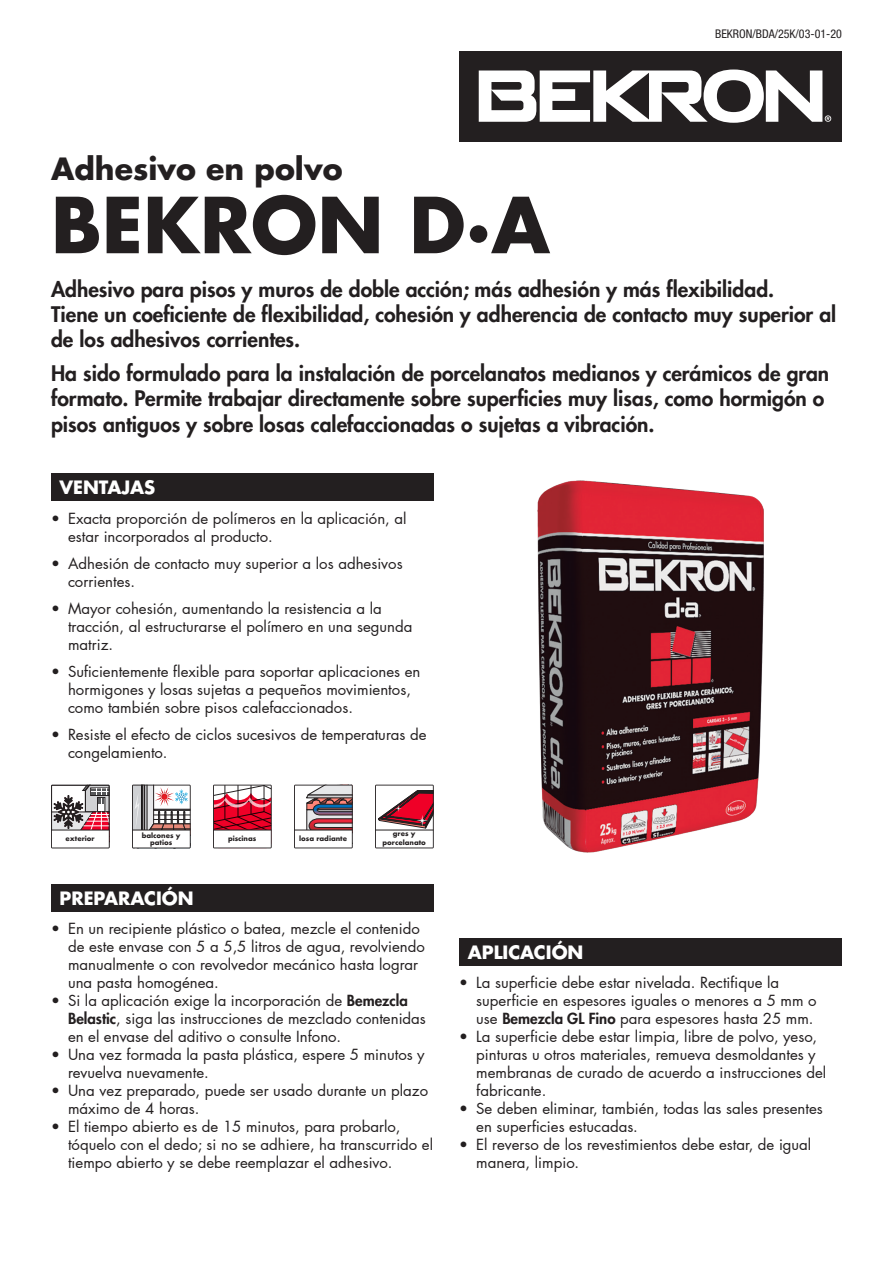
<style>
.page{position:relative;width:893px;height:1263px;background:#fff}
.page>*{position:absolute;margin:0;border:0;box-sizing:border-box;transform-origin:0 0}
.t1{font:700 75px "Futura LT Pro";color:#231f20}
.t2{font:700 30px "Futura LT Pro";color:#231f20}
.t3{font:800 21px/25.2px "Futura LT Pro";color:#231f20}
.t4{font:700 18px "Futura LT Pro";color:#fff}
.t5{font:15px/18px "Futura LT Pro";color:#231f20}
.t6{font:condensed 12px "Helvetica Neue LT Std";color:#231f20}
.t7{font:700 6.75px/6.6px "Futura";color:#231f20;text-align:center}
.s1{font-weight:800}
</style>
<div class="page">
<div style="left:459px;top:51px;width:383px;height:90px;background:#231f20"></div>
<svg style="left:479px;top:70px;width:352px;height:53px"></svg>
<div style="left:51px;top:885px;width:383px;height:27px;background:#231f20"></div>
<div style="left:459px;top:939px;width:383px;height:27px;background:#231f20"></div>
<div style="left:51px;top:474px;width:383px;height:27px;background:#231f20"></div>
<svg style="left:51px;top:785px;width:59px;height:63px"></svg>
<svg style="left:132px;top:785px;width:59px;height:63px"></svg>
<svg style="left:213px;top:785px;width:59px;height:63px"></svg>
<svg style="left:294px;top:785px;width:59px;height:63px"></svg>
<svg style="left:375px;top:785px;width:59px;height:63px"></svg>
<img style="left:537px;top:480px;width:227px;height:372px">
<p class="t2" style="left:51px;top:146px;width:293px">Adhesivo en polvo</p>
<p class="t6" style="left:715px;top:27px;width:128px">BEKRON/BDA/25K/03-01-20</p>
<p class="t1" style="left:51px;top:167px;width:500px">BEKRON D·A</p>
<p class="t3" style="left:51px;top:275px;width:725px">Adhesivo para pisos y muros de doble acción; más adhesión y más flexibilidad.</p>
<p class="t3" style="left:51px;top:301px;width:787px">Tiene un coeficiente de flexibilidad, cohesión y adherencia de contacto muy superior al de los adhesivos corrientes.</p>
<p class="t3" style="left:51px;top:360px;width:780px">Ha sido formulado para la instalación de porcelanatos medianos y cerámicos de gran formato. Permite trabajar directamente sobre superficies muy lisas, como hormigón o pisos antiguos y sobre losas calefaccionadas o sujetas a vibración.</p>
<p class="t4" style="left:60px;top:473px;width:97px">VENTAJAS</p>
<p class="t5" style="left:68px;top:509px;width:340px;text-indent:-17px">• Exacta proporción de polímeros en la aplicación, al estar incorporados al producto.</p>
<p class="t5" style="left:68px;top:554px;width:336px;text-indent:-17px">• Adhesión de contacto muy superior a los adhesivos corrientes.</p>
<p class="t5" style="left:68px;top:599px;width:346px;text-indent:-17px">• Mayor cohesión, aumentando la resistencia a la tracción, al estructurarse el polímero en una segunda matriz.</p>
<p class="t5" style="left:68px;top:662px;width:354px;text-indent:-17px">• Suficientemente flexible para soportar aplicaciones en hormigones y losas sujetas a pequeños movimientos, como también sobre pisos calefaccionados.</p>
<p class="t5" style="left:68px;top:725px;width:360px;text-indent:-17px">• Resiste el efecto de ciclos sucesivos de temperaturas de congelamiento.</p>
<p class="t7" style="left:65px;top:835px;width:31px">exterior</p>
<p class="t7" style="left:142px;top:832px;width:40px">balcones y patios</p>
<p class="t7" style="left:228px;top:835px;width:30px">piscinas</p>
<p class="t7" style="left:299px;top:835px;width:49px">losa radiante</p>
<p class="t7" style="left:382px;top:829px;width:45px;line-height:8.6px">gres y porcelanato</p>
<p class="t4" style="left:60px;top:884px;width:136px">PREPARACIÓN</p>
<p class="t5" style="left:68px;top:920px;width:358px;text-indent:-17px">• En un recipiente plástico o batea, mezcle el contenido de este envase con 5 a 5,5 litros de agua, revolviendo manualmente o con revolvedor mecánico hasta lograr una pasta homogénea.</p>
<p class="t5" style="left:68px;top:992px;width:359px;text-indent:-17px">• Si la aplicación exige la incorporación de <span class="s1">Bemezcla<br>Belastic</span>, siga las instrucciones de mezclado contenidas en el envase del aditivo o consulte Infono.</p>
<p class="t5" style="left:68px;top:1046px;width:358px;text-indent:-17px">• Una vez formada la pasta plástica, espere 5 minutos y revuelva nuevamente.</p>
<p class="t5" style="left:68px;top:1082px;width:362px;text-indent:-17px">• Una vez preparado, puede ser usado durante un plazo máximo de 4 horas.</p>
<p class="t5" style="left:68px;top:1118px;width:367px;text-indent:-17px">• El tiempo abierto es de 15 minutos, para probarlo, tóquelo con el dedo; si no se adhiere, ha transcurrido el tiempo abierto y se debe reemplazar el adhesivo.</p>
<p class="t4" style="left:468px;top:938px;width:117px">APLICACIÓN</p>
<p class="t5" style="left:476px;top:974px;width:342px;text-indent:-17px">• La superficie debe estar nivelada. Rectifique la superficie en espesores iguales o menores a 5 mm o use <span class="s1">Bemezcla GL Fino</span> para espesores hasta 25 mm.</p>
<p class="t5" style="left:476px;top:1028px;width:352px;text-indent:-17px">• La superficie debe estar limpia, libre de polvo, yeso, pinturas u otros materiales, remueva desmoldantes y membranas de curado de acuerdo a instrucciones del fabricante.</p>
<p class="t5" style="left:476px;top:1100px;width:348px;text-indent:-17px">• Se deben eliminar, también, todas las sales presentes en superficies estucadas.</p>
<p class="t5" style="left:476px;top:1136px;width:337px;text-indent:-17px">• El reverso de los revestimientos debe estar, de igual manera, limpio.</p>
</div>
